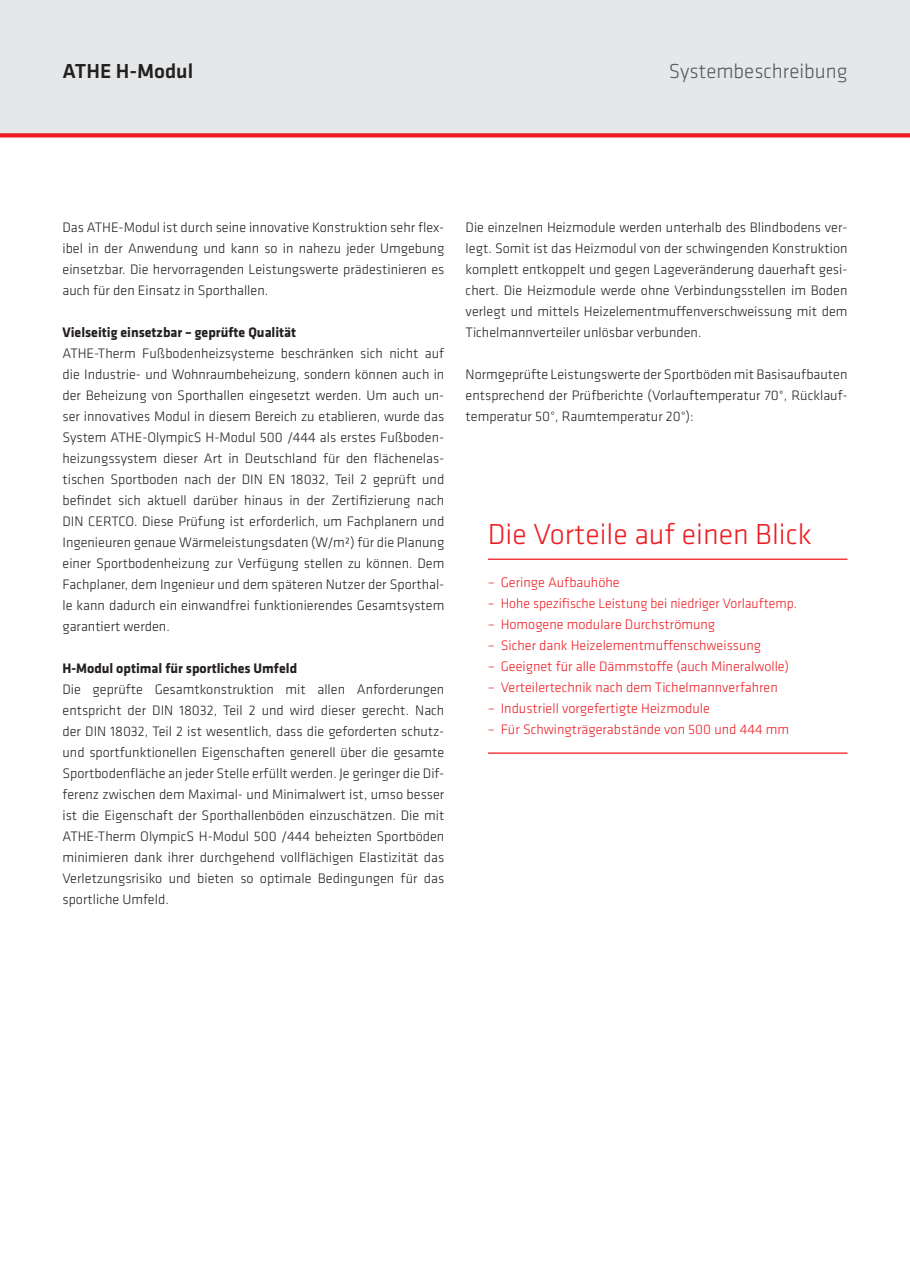
<style>
.page{position:relative;width:910px;height:1280px;background:#fff}
.page>*{position:absolute;margin:0;border:0;box-sizing:border-box;transform-origin:0 0}
.Zwischentitel-Box{font:300 30px "Klavika";color:#ee1d23}
.Titel{font:300 21px "Klavika";color:#57585a}
.Titel-2{font:500 21px "Klavika";color:#231f20}
.Copytext-Folge{font:300 14.25px/21px "Klavika";color:#231f20;text-align:justify}
.Aufzählung-Box{font:300 14.25px "Klavika";color:#ee1d23}
.Zwischentitel{font:700 14.25px "Klavika";color:#231f20}
</style>
<div class="page">
<hr style="left:488px;top:559px;width:359px;height:1px;background:#ee1d23">
<hr style="left:488px;top:752px;width:359px;height:2px;background:#ee1d23">
<div style="left:0;top:0;width:910px;height:133px;background:#e6e7e9"></div>
<svg style="left:0;top:133px;width:910px;height:4px;background:#ed292e"></svg>
<p class="Titel-2" style="left:63px;top:60px;width:132px">ATHE H-Modul</p>
<p class="Titel" style="left:669px;top:60px;width:180px">Systembeschreibung</p>
<p class="Copytext-Folge" style="left:63px;top:217px;width:383px">Das ATHE-Modul ist durch seine innovative Konstruktion sehr flex&shy;ibel in der Anwendung und kann so in nahezu jeder Umgebung einsetzbar. Die hervorragenden Leistungswerte prädestinieren es auch für den Einsatz in Sporthallen.</p>
<p class="Zwischentitel" style="left:63px;top:324px;width:235px">Vielseitig einsetzbar – geprüfte Qualität</p>
<p class="Copytext-Folge" style="left:63px;top:343px;width:383px">ATHE-Therm Fußbodenheizsysteme beschränken sich nicht auf die Industrie- und Wohnraumbeheizung, sondern können auch in der Beheizung von Sporthallen eingesetzt werden. Um auch un&shy;ser innovatives Modul in diesem Bereich zu etablieren, wurde das System ATHE-OlympicS H-Modul 500 /444 als erstes Fußboden&shy;heizungssystem dieser Art in Deutschland für den flächenelas&shy;tischen Sportboden nach der DIN EN 18032, Teil 2 geprüft und befindet sich aktuell darüber hinaus in der Zertifizierung nach DIN CERTCO. Diese Prüfung ist erforderlich, um Fachplanern und Ingenieuren genaue Wärmeleistungsdaten (W/m²) für die Planung einer Sportbodenheizung zur Verfügung stellen zu können. Dem Fachplaner, dem Ingenieur und dem späteren Nutzer der Sporthal&shy;le kann dadurch ein einwandfrei funktionierendes Gesamtsystem garantiert werden.</p>
<p class="Zwischentitel" style="left:63px;top:660px;width:236px">H-Modul optimal für sportliches Umfeld</p>
<p class="Copytext-Folge" style="left:63px;top:679px;width:383px">Die geprüfte Gesamtkonstruktion mit allen Anforderungen entspricht der DIN 18032, Teil 2 und wird dieser gerecht. Nach der DIN 18032, Teil 2 ist wesentlich, dass die geforderten schutz&shy;und sportfunktionellen Eigenschaften generell über die gesamte Sportbodenfläche an jeder Stelle erfüllt werden. Je geringer die Dif&shy;ferenz zwischen dem Maximal- und Minimalwert ist, umso besser ist die Eigenschaft der Sporthallenböden einzuschätzen. Die mit ATHE-Therm OlympicS H-Modul 500 /444 beheizten Sportböden minimieren dank ihrer durchgehend vollflächigen Elastizität das Verletzungsrisiko und bieten so optimale Bedingungen für das sportliche Umfeld.</p>
<p class="Copytext-Folge" style="left:466px;top:217px;width:383px">Die einzelnen Heizmodule werden unterhalb des Blindbodens ver&shy;legt. Somit ist das Heizmodul von der schwingenden Konstruktion komplett entkoppelt und gegen Lageveränderung dauerhaft gesi&shy;chert. Die Heizmodule werde ohne Verbindungsstellen im Boden verlegt und mittels Heizelementmuffenverschweissung mit dem Tichelmannverteiler unlösbar verbunden.</p>
<p class="Copytext-Folge" style="left:466px;top:364px;width:383px">Normgeprüfte Leistungswerte der Sportböden mit Basisaufbauten entsprechend der Prüfberichte (Vorlauftemperatur 70°, Rücklauf&shy;temperatur 50°, Raumtemperatur 20°):</p>
<p class="Zwischentitel-Box" style="left:488px;top:518px;width:325px">Die Vorteile auf einen Blick</p>
<p class="Aufzählung-Box" style="left:488px;top:574px;width:133px">– Geringe Aufbauhöhe</p>
<p class="Aufzählung-Box" style="left:488px;top:595px;width:311px">– Hohe spezifische Leistung bei niedriger Vorlauftemp.</p>
<p class="Aufzählung-Box" style="left:488px;top:616px;width:229px">– Homogene modulare Durchströmung</p>
<p class="Aufzählung-Box" style="left:488px;top:637px;width:275px">– Sicher dank Heizelementmuffenschweissung</p>
<p class="Aufzählung-Box" style="left:488px;top:658px;width:303px">– Geeignet für alle Dämmstoffe (auch Mineralwolle)</p>
<p class="Aufzählung-Box" style="left:488px;top:679px;width:291px">– Verteilertechnik nach dem Tichelmannverfahren</p>
<p class="Aufzählung-Box" style="left:488px;top:700px;width:224px">– Industriell vorgefertigte Heizmodule</p>
<p class="Aufzählung-Box" style="left:488px;top:721px;width:303px">– Für Schwingträgerabstände von 500 und 444 mm</p>
</div>
